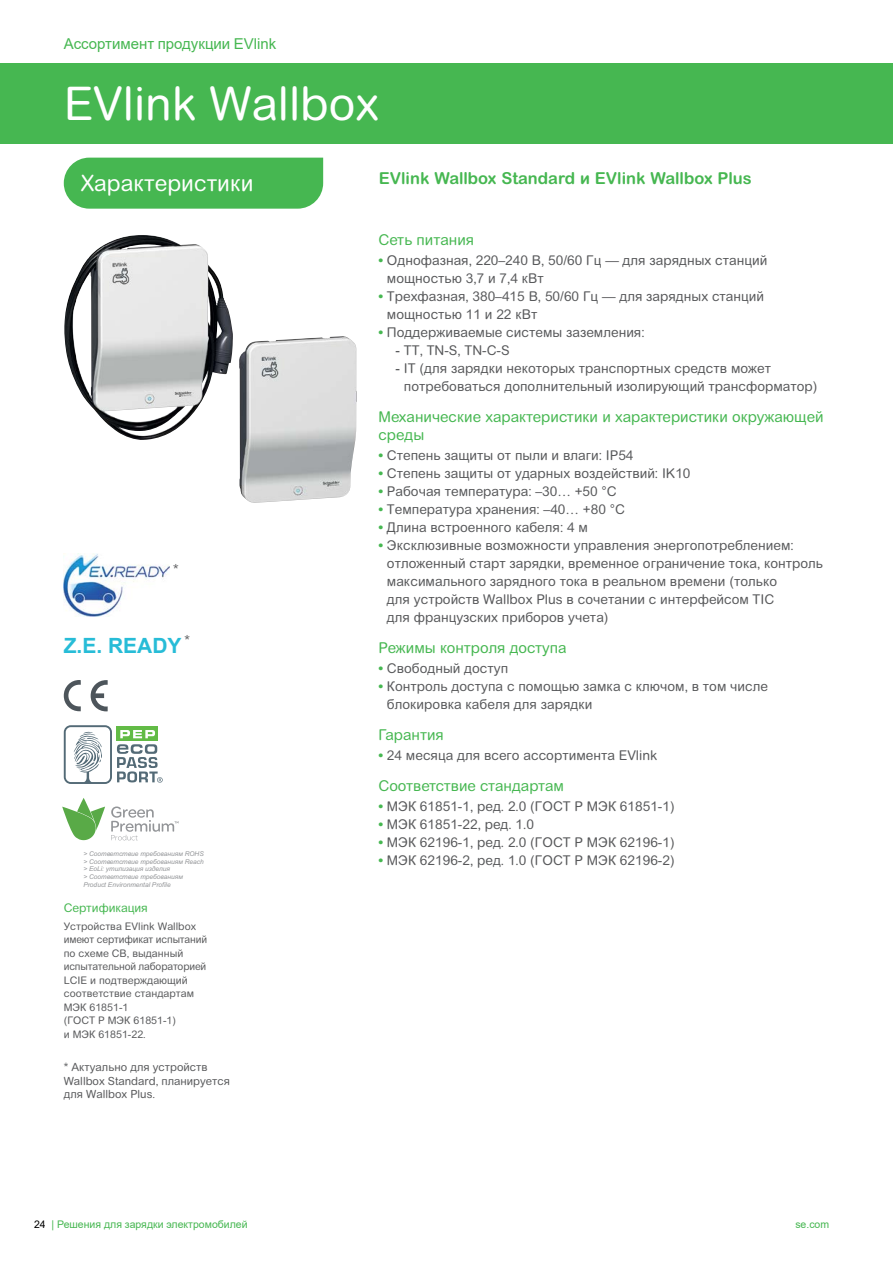
<style>
.page{position:relative;width:893px;height:1263px;background:#fff}
.page>*{position:absolute;margin:0;border:0;box-sizing:border-box;transform-origin:0 0}
.SE_Headline_Brochure{font:46.5px "Arial Rounded MT Pro Cyr";color:#fff}
.SE_Subhead_Brochure{font:22.5px "Arial Rounded MT Pro Cyr";color:#fff}
.t1{font:700 21px "Arial";color:#27bcd7}
.SE_Subhead_Brochure-2{font:700 16.5px "Arial Rounded MT Pro Cyr";color:#46b751}
.SE_Subhead_3_Green{font:15px/18px "Arial Rounded MT Pro Cyr";color:#46b751}
.t2{font:15px "Arial";color:#46b751}
.SE_Callout_Body{font:13.5px/18px "Arial Rounded MT Pro Cyr";color:#58595b}
.SE_Callout_Subhead{font:12px "Arial Rounded MT Pro Cyr";color:#46b751}
.SE_Callout_Body_7_5{font:11.25px/13.5px "Arial Rounded MT Pro Cyr";color:#58595b}
.SE_Callout_Body-2{font:10.5px/13.5px "Arial Rounded MT Pro Cyr";color:#58595b}
.t3{font:10.5px "Arial";color:#46b751}
.t4{font:italic 6.6px/7.9px "Arial";color:#939598}
.s1{font-family:"Arial";font-weight:700;color:#46b751}
.s2{font-family:"Arial"}
.s3{color:#000}
</style>
<div class="page">
<div style="left:0;top:64px;width:893px;height:80px;background:#46b751"></div>
<img style="left:64px;top:235px;width:169px;height:205px">
<img style="left:239px;top:336px;width:118px;height:167px">
<div style="left:64px;top:158px;width:259px;height:51px;background:#46b751"></div>
<img style="left:64px;top:553px;width:106px;height:63px">
<svg style="left:64px;top:725px;width:99px;height:59px"></svg>
<svg style="left:111px;top:806px;width:68px;height:34px"></svg>
<svg style="left:62px;top:798px;width:43px;height:42px"></svg>
<svg style="left:64px;top:680px;width:44px;height:31px"></svg>
<p class="t2" style="left:64px;top:34px;width:214px">Ассортимент продукции EVlink</p>
<p class="SE_Headline_Brochure" style="left:64px;top:76px;width:317px">EVlink Wallbox</p>
<p class="SE_Subhead_Brochure" style="left:81px;top:170px;width:174px">Характеристики</p>
<p class="SE_Callout_Body" style="left:173px;top:560px;width:7px">*</p>
<p class="SE_Callout_Body" style="left:185px;top:632px;width:7px">*</p>
<p class="t1" style="left:64px;top:630px;width:119px">Z.E. READY</p>
<p class="t4" style="left:83px;top:849px;width:122px">&gt; Соответствие требованиям ROHS &gt; Соответствие требованиям Reach &gt; EoLi: утилизация изделия<br>&gt; Соответствие требованиям<br>Product Environmental Profile</p>
<p class="SE_Callout_Subhead" style="left:64px;top:901px;width:86px">Сертификация</p>
<p class="SE_Callout_Body-2" style="left:64px;top:920px;width:145px">Устройства EVlink Wallbox имеют сертификат испытаний по схеме CB, выданный испытательной лабораторией<br>LCIE и подтверждающий соответствие стандартам<br>МЭК 61851-1<br>(ГОСТ Р МЭК 61851-1)<br>и МЭК 61851-22.</p>
<p class="SE_Callout_Body_7_5" style="left:64px;top:1061px;width:168px">* Актуально для устройств<br>Wallbox Standard, планируется для Wallbox Plus.</p>
<p class="SE_Subhead_Brochure-2" style="left:379px;top:168px;width:375px">EVlink Wallbox Standard и EVlink Wallbox Plus</p>
<p class="SE_Subhead_3_Green" style="left:378px;top:231px;width:97px">Сеть питания</p>
<p class="SE_Callout_Body" style="left:387px;top:252px;width:382px;text-indent:-9px"><span class="s1">•</span> Однофазная, 220–240 В, 50/60 Гц — для зарядных станций мощностью 3,7 и 7,4 кВт</p>
<p class="SE_Callout_Body" style="left:387px;top:288px;width:379px;text-indent:-9px"><span class="s1">•</span> Трехфазная, 380–415 В, 50/60 Гц — для зарядных станций мощностью 11 и 22 кВт</p>
<p class="SE_Callout_Body" style="left:378px;top:324px;width:268px"><span class="s1">•</span> Поддерживаемые системы заземления:</p>
<p class="SE_Callout_Body" style="left:395px;top:342px;width:116px"><span class="s2">-</span> TT, TN-S, TN-C-S</p>
<p class="SE_Callout_Body" style="left:404px;top:360px;width:415px;text-indent:-9px"><span class="s2">-</span> IT (для зарядки некоторых транспортных средств может потребоваться дополнительный изолирующий трансформатор)</p>
<p class="SE_Subhead_3_Green" style="left:378px;top:408px;width:446px">Механические характеристики и характеристики окружающей среды</p>
<p class="SE_Callout_Body" style="left:378px;top:447px;width:257px"><span class="s1">•</span> Степень защиты от пыли и влаги: IP54</p>
<p class="SE_Callout_Body" style="left:378px;top:465px;width:314px"><span class="s1">•</span> Степень защиты от ударных воздействий: IK10</p>
<p class="SE_Callout_Body" style="left:378px;top:483px;width:240px"><span class="s1">•</span> Рабочая температура: –30… +50 °C</p>
<p class="SE_Callout_Body" style="left:378px;top:501px;width:248px"><span class="s1">•</span> Температура хранения: –40… +80 °C</p>
<p class="SE_Callout_Body" style="left:378px;top:519px;width:211px"><span class="s1">•</span> Длина встроенного кабеля: 4 м</p>
<p class="SE_Callout_Body" style="left:387px;top:537px;width:438px;text-indent:-9px"><span class="s1">•</span> Эксклюзивные возможности управления энергопотреблением: отложенный старт зарядки, временное ограничение тока, контроль максимального зарядного тока в реальном времени (только<br>для устройств Wallbox Plus в сочетании с интерфейсом TIC<br>для французских приборов учета)</p>
<p class="SE_Subhead_3_Green" style="left:378px;top:639px;width:190px">Режимы контроля доступа</p>
<p class="SE_Callout_Body" style="left:378px;top:660px;width:131px"><span class="s1">•</span> Свободный доступ</p>
<p class="SE_Callout_Body" style="left:387px;top:678px;width:383px;text-indent:-9px"><span class="s1">•</span> Контроль доступа с помощью замка с ключом, в том числе блокировка кабеля для зарядки</p>
<p class="SE_Subhead_3_Green" style="left:378px;top:726px;width:67px">Гарантия</p>
<p class="SE_Callout_Body" style="left:378px;top:747px;width:280px"><span class="s1">•</span> 24 месяца для всего ассортимента EVlink</p>
<p class="SE_Subhead_3_Green" style="left:378px;top:777px;width:187px">Соответствие стандартам</p>
<p class="SE_Callout_Body" style="left:378px;top:798px;width:298px"><span class="s1">•</span> МЭК 61851-1, ред. 2.0 (ГОСТ Р МЭК 61851-1)</p>
<p class="SE_Callout_Body" style="left:378px;top:816px;width:157px"><span class="s1">•</span> МЭК 61851-22, ред. 1.0</p>
<p class="SE_Callout_Body" style="left:378px;top:834px;width:298px"><span class="s1">•</span> МЭК 62196-1, ред. 2.0 (ГОСТ Р МЭК 62196-1)</p>
<p class="SE_Callout_Body" style="left:378px;top:852px;width:298px"><span class="s1">•</span> МЭК 62196-2, ред. 1.0 (ГОСТ Р МЭК 62196-2)</p>
<p class="t3" style="left:34px;top:1217px;width:215px"><span class="s3">24</span> | Решения для зарядки электромобилей</p>
<p class="t3" style="left:795px;top:1217px;width:35px">se.com</p>
</div>
